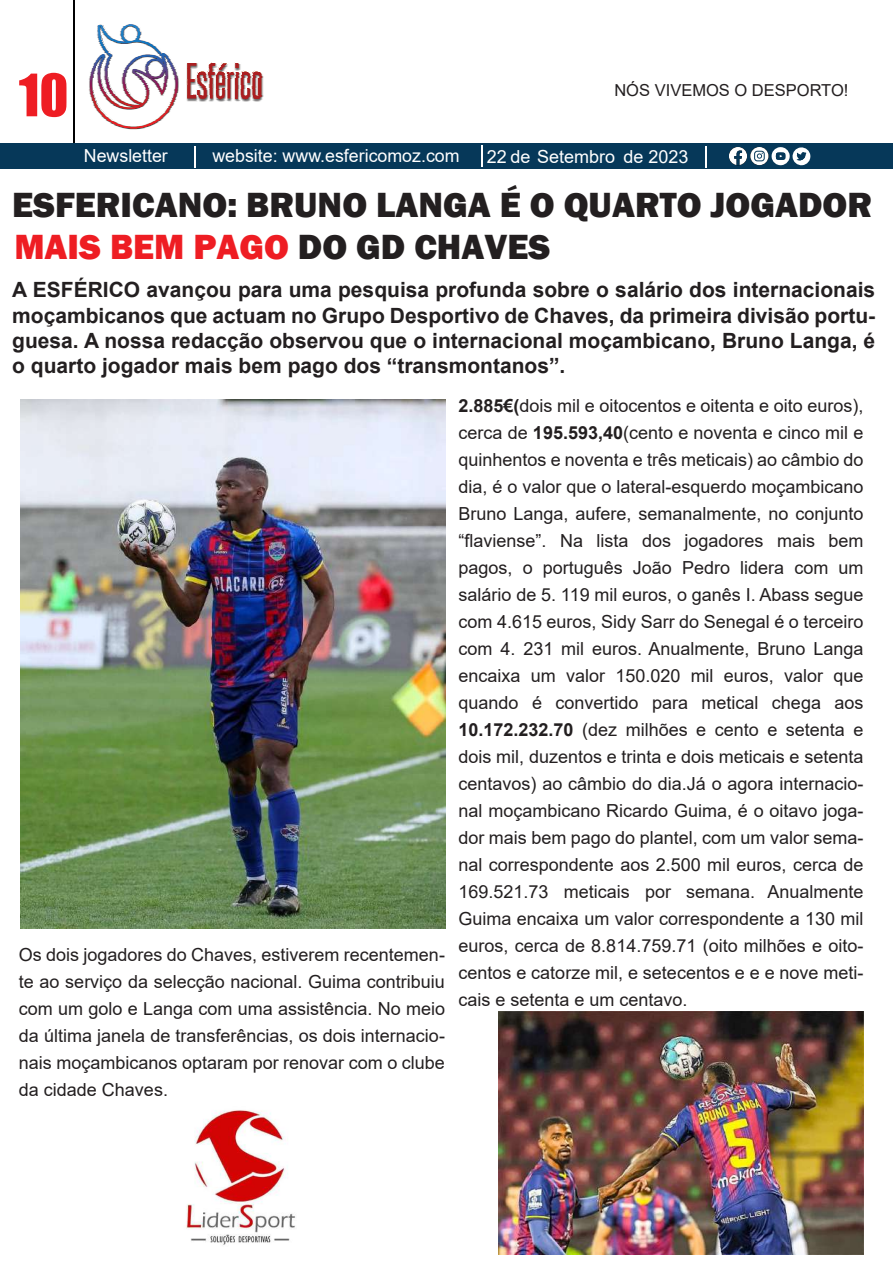
<style>
.page{position:relative;width:893px;height:1263px;background:#fff}
.page>*{position:absolute;margin:0;border:0;box-sizing:border-box;transform-origin:0 0}
.t1{font:54px "Impact";color:#ee1d23}
.t2{font:800 36px "Franklin Gothic";color:#231f20}
.t3{font:800 36px "Franklin Gothic";color:#ee1d23}
.t4{font:700 21px/25.2px "Arial";color:#231f20;text-align:justify}
.t5{font:18px/27px "Arial";color:#231f20;text-align:justify}
.t6{font:18px "Arial";color:#fff}
.t7{font:16.5px "Arial";color:#231f20}
.s1{color:#231f20}
.s2{font-weight:700}
</style>
<div class="page">
<div style="left:0;top:144px;width:893px;height:25px;background:#063859"></div>
<svg style="left:705px;top:146px;width:1px;height:22px"></svg>
<svg style="left:195px;top:146px;width:1px;height:22px"></svg>
<svg style="left:729px;top:147px;width:18px;height:18px"></svg>
<svg style="left:750px;top:147px;width:18px;height:18px"></svg>
<svg style="left:754px;top:151px;width:11px;height:10px"></svg>
<svg style="left:482px;top:146px;width:1px;height:21px"></svg>
<svg style="left:771px;top:147px;width:40px;height:19px"></svg>
<hr style="left:73px;top:0;width:2px;height:142px;background:#000001">
<svg style="left:89px;top:24px;width:175px;height:106px"></svg>
<img style="left:20px;top:399px;width:425px;height:530px">
<img style="left:498px;top:1011px;width:365px;height:244px">
<img style="left:186px;top:1110px;width:110px;height:135px">
<h1 class="t1" style="left:19px;top:53px;width:51px">10</h1>
<p class="t7" style="left:614px;top:79px;width:236px">NÓS VIVEMOS O DESPORTO!</p>
<p class="t6" style="left:84px;top:143px;width:86px">Newsletter</p>
<p class="t6" style="left:212px;top:143px;width:249px">website: www.esfericomoz.com</p>
<p class="t6" style="left:487px;top:144px;width:203px">22 de Setembro de 2023</p>
<h2 class="t2" style="left:12px;top:181px;width:861px">ESFERICANO: BRUNO LANGA É O QUARTO JOGADOR</h2>
<h2 class="t3" style="left:14px;top:224px;width:537px">MAIS BEM PAGO <span class="s1">DO GD CHAVES</span></h2>
<p class="t4" style="left:12px;top:278px;width:864px">A ESFÉRICO avançou para uma pesquisa profunda sobre o salário dos internacionais moçambicanos que actuam no Grupo Desportivo de Chaves, da primeira divisão portu&shy;guesa. A nossa redacção observou que o internacional moçambicano, Bruno Langa, é o quarto jogador mais bem pago dos “transmontanos”.</p>
<p class="t5" style="left:19px;top:941px;width:428px">Os dois jogadores do Chaves, estiverem recentemen&shy;te ao serviço da selecção nacional. Guima contribuiu com um golo e Langa com uma assistência. No meio da última janela de transferências, os dois internacio&shy;nais moçambicanos optaram por renovar com o clube da cidade Chaves.</p>
<p class="t5" style="left:458px;top:392px;width:406px"><span class="s2">2.885€(</span>dois mil e oitocentos e oitenta e oito euros), cerca de <span class="s2">195.593,40</span>(cento e noventa e cinco mil e quinhentos e noventa e três meticais) ao câmbio do dia, é o valor que o lateral-esquerdo moçambicano Bruno Langa, aufere, semanalmente, no conjunto “flaviense”. Na lista dos jogadores mais bem pagos, o português João Pedro lidera com um salário de 5. 119 mil euros, o ganês I. Abass segue com 4.615 euros, Sidy Sarr do Senegal é o terceiro com 4. 231 mil euros. Anualmente, Bruno Langa encaixa um valor 150.020 mil euros, valor que quando é convertido para metical chega aos <span class="s2">10.172.232.70</span> (dez milhões e cento e setenta e dois mil, duzentos e trinta e dois meticais e setenta centavos) ao câmbio do dia.Já o agora internacio&shy;nal moçambicano Ricardo Guima, é o oitavo joga&shy;dor mais bem pago do plantel, com um valor sema&shy;nal correspondente aos 2.500 mil euros, cerca de 169.521.73 meticais por semana. Anualmente Guima encaixa um valor correspondente a 130 mil euros, cerca de 8.814.759.71 (oito milhões e oito&shy;centos e catorze mil, e setecentos e e e nove meti&shy;cais e setenta e um centavo.</p>
</div>
